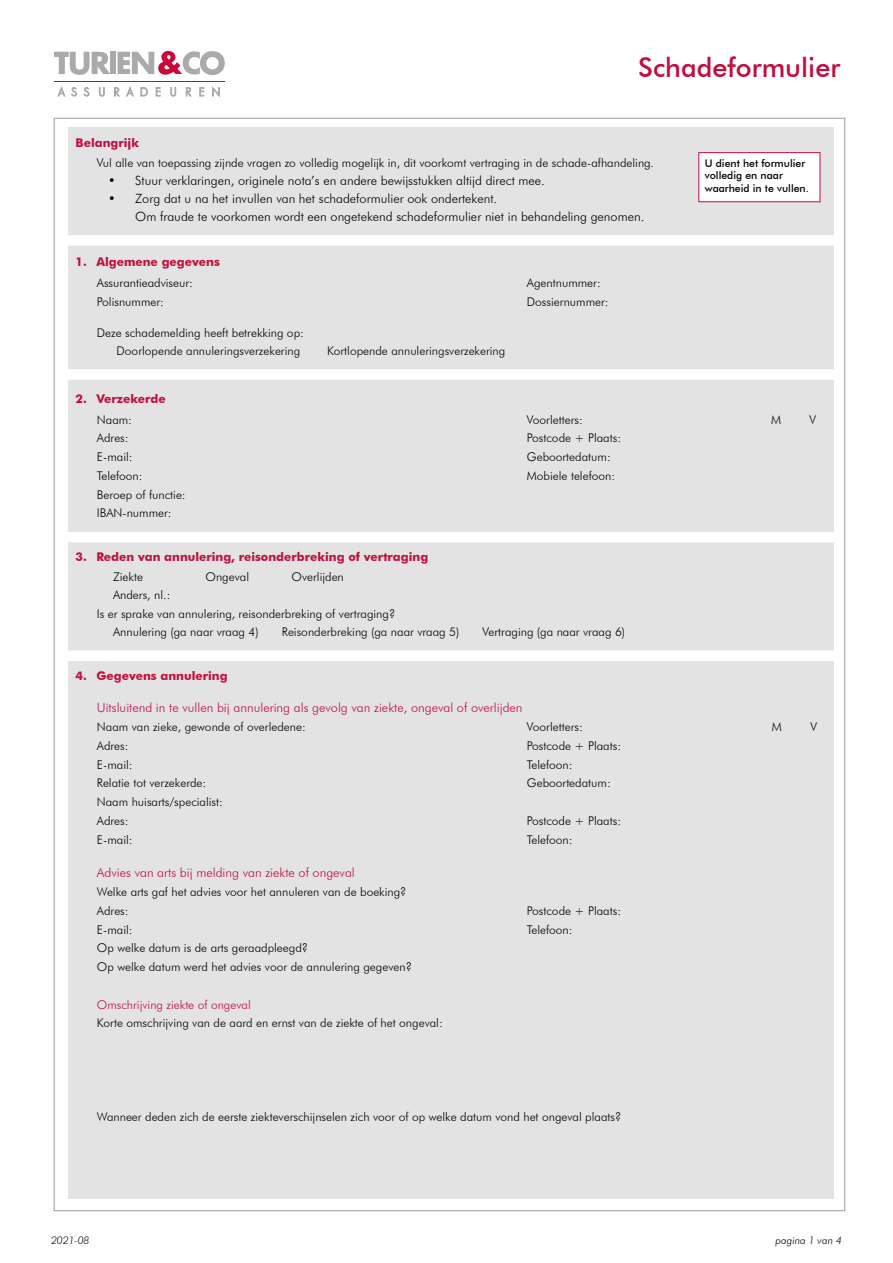
<style>
.page{position:relative;width:893px;height:1263px;background:#fff}
.page>*{position:absolute;margin:0;border:0;box-sizing:border-box;transform-origin:0 0}
.t1{font:500 27px "Futura BT";color:#c10e3e}
.t2{font:300 12.75px/18px "Futura BT";color:#000}
.t3{font:300 12.75px "Futura BT";color:#c10e3e}
.t4{font:300 12px/18.8px "Futura BT";color:#000}
.t5{font:700 12px "Futura BT";color:#c10e3e}
.t6{font:300 12px "Futura BT";color:#c10e3e}
.t7{font:500 10.5px/12.6px "Futura BT";color:#000}
.t8{font:italic 300 10.5px "Futura BT";color:#000}
</style>
<div class="page">
<div style="left:68px;top:128px;width:765px;height:1071px;background:#e3e3e3"></div>
<div style="left:110px;top:52px;width:5px;height:22px;background:#aaa"></div>
<svg style="left:118px;top:51px;width:107px;height:24px"></svg>
<svg style="left:54px;top:51px;width:56px;height:24px"></svg>
<svg style="left:58px;top:87px;width:7px;height:9px"></svg>
<svg style="left:71px;top:87px;width:6px;height:9px"></svg>
<svg style="left:84px;top:87px;width:5px;height:9px"></svg>
<svg style="left:99px;top:87px;width:6px;height:10px"></svg>
<svg style="left:114px;top:87px;width:6px;height:9px"></svg>
<svg style="left:126px;top:87px;width:8px;height:9px"></svg>
<svg style="left:141px;top:87px;width:7px;height:9px"></svg>
<svg style="left:156px;top:87px;width:4px;height:9px"></svg>
<svg style="left:170px;top:87px;width:6px;height:10px"></svg>
<svg style="left:186px;top:87px;width:5px;height:9px"></svg>
<svg style="left:199px;top:87px;width:5px;height:9px"></svg>
<svg style="left:212px;top:87px;width:8px;height:10px"></svg>
<hr style="left:54px;top:81px;width:171px;height:1px;background:#ce0538">
<div style="left:63px;top:235px;width:777px;height:11px;background:#fff"></div>
<div style="left:63px;top:369px;width:777px;height:11px;background:#fff"></div>
<div style="left:63px;top:532px;width:777px;height:10px;background:#fff"></div>
<div style="left:63px;top:650px;width:777px;height:11px;background:#fff"></div>
<div style="left:698px;top:152px;width:122px;height:50px;background:#fff;border:1px solid #c10e3e"></div>
<h1 class="t1" style="left:638px;top:51px;width:204px">Schadeformulier</h1>
<p class="t5" style="left:76px;top:136px;width:65px">Belangrijk</p>
<p class="t4" style="left:97px;top:153px;width:559px">Vul alle van toepassing zijnde vragen zo volledig mogelijk in, dit voorkomt vertraging in de schade-afhandeling.</p>
<p class="t2" style="left:108px;top:171px;width:438px">• Stuur verklaringen, originele nota’s en andere bewijsstukken altijd direct mee.</p>
<p class="t2" style="left:135px;top:189px;width:511px;text-indent:-27px">• Zorg dat u na het invullen van het schadeformulier ook ondertekent.<br>Om fraude te voorkomen wordt een ongetekend schadeformulier niet in behandeling genomen.</p>
<p class="t5" style="left:76px;top:255px;width:146px">1. Algemene gegevens</p>
<p class="t4" style="left:97px;top:273px;width:98px">Assurantieadviseur:</p>
<p class="t4" style="left:527px;top:273px;width:75px">Agentnummer:</p>
<p class="t4" style="left:97px;top:292px;width:69px">Polisnummer:</p>
<p class="t4" style="left:527px;top:292px;width:83px">Dossiernummer:</p>
<p class="t4" style="left:117px;top:323px;width:189px;line-height:18px;text-indent:-20px">Deze schademelding heeft betrekking op:<br>Doorlopende annuleringsverzekering</p>
<p class="t4" style="left:327px;top:341px;width:180px">Kortlopende annuleringsverzekering</p>
<p class="t7" style="left:705px;top:156px;width:106px">U dient het formulier volledig en naar waarheid in te vullen.</p>
<p class="t5" style="left:76px;top:391px;width:92px">2. Verzekerde</p>
<p class="t4" style="left:97px;top:410px;width:37px">Naam:</p>
<p class="t4" style="left:527px;top:410px;width:57px">Voorletters:</p>
<p class="t4" style="left:771px;top:410px;width:12px">M</p>
<p class="t4" style="left:810px;top:410px;width:8px">V</p>
<p class="t4" style="left:97px;top:429px;width:33px">Adres:</p>
<p class="t4" style="left:527px;top:429px;width:96px">Postcode + Plaats:</p>
<p class="t4" style="left:97px;top:447px;width:37px">E-mail:</p>
<p class="t4" style="left:527px;top:447px;width:85px">Geboortedatum:</p>
<p class="t4" style="left:97px;top:466px;width:47px">Telefoon:</p>
<p class="t4" style="left:527px;top:466px;width:90px">Mobiele telefoon:</p>
<p class="t4" style="left:97px;top:485px;width:90px">Beroep of functie:<br>IBAN-nummer:</p>
<p class="t5" style="left:76px;top:549px;width:354px">3. Reden van annulering, reisonderbreking of vertraging</p>
<p class="t4" style="left:113px;top:567px;width:31px">Ziekte</p>
<p class="t4" style="left:206px;top:567px;width:45px">Ongeval</p>
<p class="t4" style="left:292px;top:567px;width:54px">Overlijden</p>
<p class="t4" style="left:113px;top:585px;width:59px">Anders, nl.:</p>
<p class="t4" style="left:97px;top:604px;width:300px">Is er sprake van annulering, reisonderbreking of vertraging?</p>
<p class="t4" style="left:113px;top:622px;width:147px">Annulering (ga naar vraag 4)</p>
<p class="t4" style="left:282px;top:622px;width:179px">Reisonderbreking (ga naar vraag 5)</p>
<p class="t4" style="left:483px;top:622px;width:144px">Vertraging (ga naar vraag 6)</p>
<p class="t5" style="left:76px;top:669px;width:154px">4. Gegevens annulering</p>
<p class="t3" style="left:97px;top:700px;width:427px">Uitsluitend in te vullen bij annulering als gevolg van ziekte, ongeval of overlijden</p>
<p class="t4" style="left:97px;top:717px;width:210px">Naam van zieke, gewonde of overledene:</p>
<p class="t4" style="left:527px;top:717px;width:57px">Voorletters:</p>
<p class="t4" style="left:772px;top:717px;width:12px">M</p>
<p class="t4" style="left:810px;top:717px;width:8px">V</p>
<p class="t4" style="left:97px;top:736px;width:33px">Adres:</p>
<p class="t4" style="left:527px;top:736px;width:96px">Postcode + Plaats:</p>
<p class="t4" style="left:97px;top:755px;width:37px">E-mail:</p>
<p class="t4" style="left:527px;top:755px;width:47px">Telefoon:</p>
<p class="t4" style="left:97px;top:773px;width:111px">Relatie tot verzekerde:</p>
<p class="t4" style="left:527px;top:773px;width:85px">Geboortedatum:</p>
<p class="t4" style="left:97px;top:792px;width:127px">Naam huisarts/specialist:<br>Adres:</p>
<p class="t4" style="left:527px;top:811px;width:96px">Postcode + Plaats:</p>
<p class="t4" style="left:97px;top:830px;width:37px">E-mail:</p>
<p class="t4" style="left:527px;top:830px;width:47px">Telefoon:</p>
<p class="t3" style="left:97px;top:865px;width:259px">Advies van arts bij melding van ziekte of ongeval</p>
<p class="t4" style="left:97px;top:882px;width:311px">Welke arts gaf het advies voor het annuleren van de boeking?<br>Adres:</p>
<p class="t4" style="left:527px;top:901px;width:96px">Postcode + Plaats:</p>
<p class="t4" style="left:97px;top:920px;width:37px">E-mail:</p>
<p class="t4" style="left:527px;top:920px;width:47px">Telefoon:</p>
<p class="t4" style="left:97px;top:938px;width:316px">Op welke datum is de arts geraadpleegd?<br>Op welke datum werd het advies voor de annulering gegeven?</p>
<p class="t6" style="left:97px;top:997px;width:155px">Omschrijving ziekte of ongeval</p>
<p class="t4" style="left:97px;top:1013px;width:347px">Korte omschrijving van de aard en ernst van de ziekte of het ongeval:</p>
<p class="t4" style="left:97px;top:1107px;width:526px">Wanneer deden zich de eerste ziekteverschijnselen zich voor of op welke datum vond het ongeval plaats?</p>
<p class="t8" style="left:51px;top:1234px;width:40px">2021-08</p>
<p class="t8" style="left:775px;top:1234px;width:68px">pagina 1 van 4</p>
</div>
